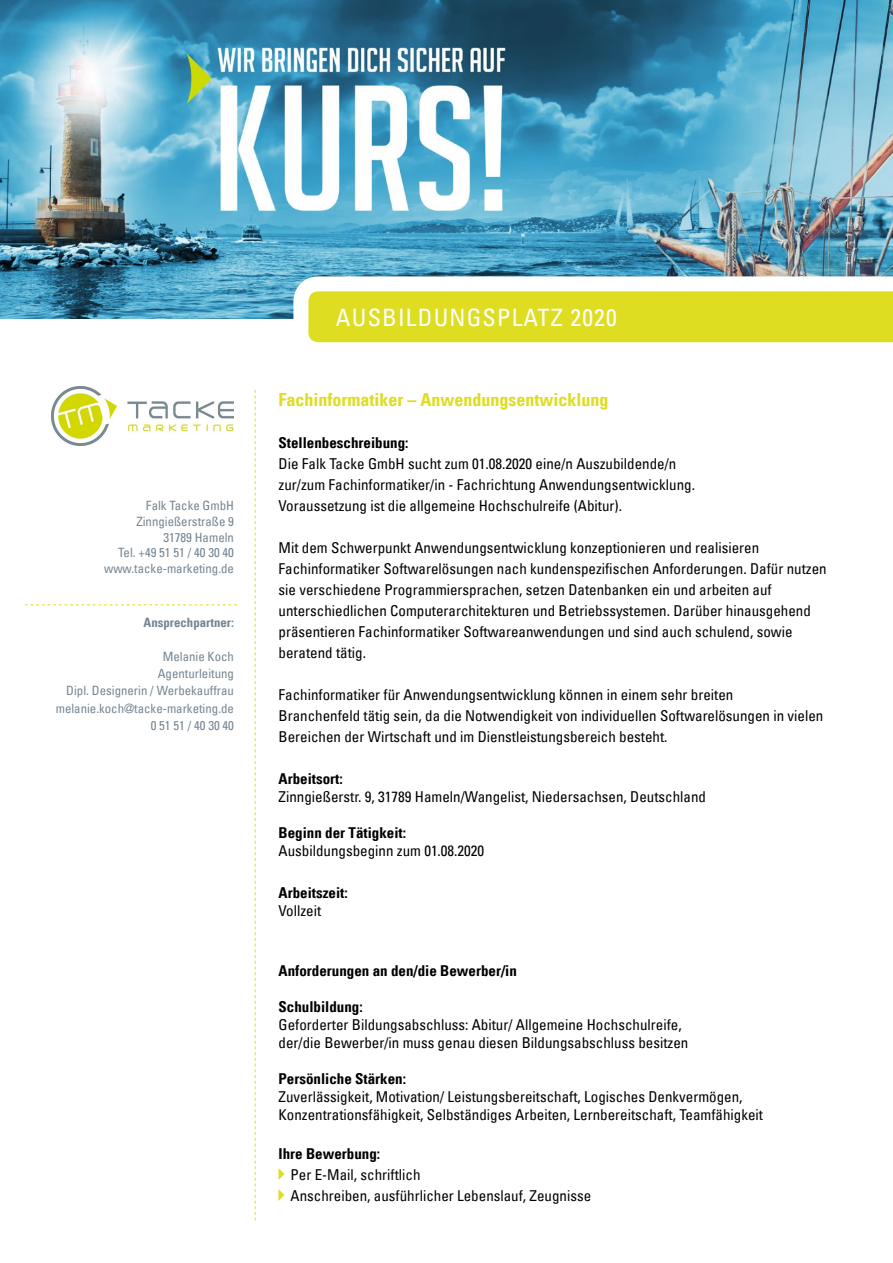
<style>
.page{position:relative;width:893px;height:1263px;background:#fff}
.page>*{position:absolute;margin:0;border:0;box-sizing:border-box;transform-origin:0 0}
.t1{font:condensed 24px "Univers LT";letter-spacing:.05em;color:#fff}
.t2{font:700 condensed 18px "Univers LT";color:#dedd21}
.t3{font:condensed 15px/21px "Univers LT";color:#000}
.t4{font:700 condensed 15px "Univers LT";color:#000}
.t5{font:condensed 12.9px/15.6px "Univers LT";color:#758592;text-align:right}
.t6{font:700 condensed 12.9px "Univers LT";color:#758592}
</style>
<div class="page">
<img style="left:0;top:0;width:893px;height:319px">
<svg style="left:286px;top:269px;width:607px;height:74px"></svg>
<svg style="left:25px;top:604px;width:212px;height:1px"></svg>
<svg style="left:255px;top:390px;width:1px;height:830px"></svg>
<svg style="left:279px;top:1168px;width:5px;height:12px"></svg>
<svg style="left:279px;top:1189px;width:5px;height:12px"></svg>
<img style="left:51px;top:386px;width:183px;height:59px">
<p class="t5" style="left:104px;top:498px;width:131px">Falk Tacke GmbH<br>Zinngießerstraße 9<br>31789 Hameln<br>Tel. +49 51 51 / 40 30 40 www.tacke-marketing.de</p>
<p class="t6" style="left:144px;top:614px;width:92px">Ansprechpartner:</p>
<p class="t5" style="left:56px;top:648px;width:180px;line-height:17.1px">Melanie Koch<br>Agenturleitung<br>Dipl. Designerin / Werbekauffrau melanie.koch@tacke-marketing.de<br>0 51 51 / 40 30 40</p>
<h1 class="t1" style="left:336px;top:302px;width:282px">AUSBILDUNGSPLATZ 2020</h1>
<p class="t2" style="left:279px;top:388px;width:331px">Fachinformatiker – Anwendungsentwicklung</p>
<p class="t4" style="left:279px;top:433px;width:132px">Stellenbeschreibung:</p>
<p class="t3" style="left:279px;top:453px;width:418px">Die Falk Tacke GmbH sucht zum 01.08.2020 eine/n Auszubildende/n zur/zum Fachinformatiker/in - Fachrichtung Anwendungsentwicklung.<br>Voraussetzung ist die allgemeine Hochschulreife (Abitur).</p>
<p class="t3" style="left:279px;top:537px;width:550px">Mit dem Schwerpunkt Anwendungsentwicklung konzeptionieren und realisieren Fachinformatiker Softwarelösungen nach kundenspezifischen Anforderungen. Dafür nutzen sie verschiedene Programmiersprachen, setzen Datenbanken ein und arbeiten auf unterschiedlichen Computerarchitekturen und Betriebssystemen. Darüber hinausgehend präsentieren Fachinformatiker Softwareanwendungen und sind auch schulend, sowie beratend tätig.</p>
<p class="t3" style="left:279px;top:684px;width:546px">Fachinformatiker für Anwendungsentwicklung können in einem sehr breiten<br>Branchenfeld tätig sein, da die Notwendigkeit von individuellen Softwarelösungen in vielen<br>Bereichen der Wirtschaft und im Dienstleistungsbereich besteht.</p>
<p class="t4" style="left:279px;top:769px;width:66px">Arbeitsort:</p>
<p class="t3" style="left:279px;top:786px;width:429px">Zinngießerstr. 9, 31789 Hameln/Wangelist, Niedersachsen, Deutschland</p>
<p class="t4" style="left:279px;top:823px;width:129px">Beginn der Tätigkeit:</p>
<p class="t3" style="left:279px;top:840px;width:207px">Ausbildungsbeginn zum 01.08.2020</p>
<p class="t4" style="left:279px;top:883px;width:71px">Arbeitszeit:</p>
<p class="t3" style="left:279px;top:900px;width:44px">Vollzeit</p>
<p class="t4" style="left:279px;top:961px;width:240px">Anforderungen an den/die Bewerber/in</p>
<p class="t4" style="left:279px;top:997px;width:86px">Schulbildung:</p>
<p class="t3" style="left:279px;top:1015px;width:411px;line-height:18px">Geforderter Bildungsabschluss: Abitur/ Allgemeine Hochschulreife, der/die Bewerber/in muss genau diesen Bildungsabschluss besitzen</p>
<p class="t4" style="left:279px;top:1069px;width:129px">Persönliche Stärken:</p>
<p class="t3" style="left:279px;top:1087px;width:486px;line-height:18px">Zuverlässigkeit, Motivation/ Leistungsbereitschaft, Logisches Denkvermögen,<br>Konzentrationsfähigkeit, Selbständiges Arbeiten, Lernbereitschaft, Teamfähigkeit</p>
<p class="t4" style="left:279px;top:1144px;width:103px">Ihre Bewerbung:</p>
<p class="t3" style="left:291px;top:1164px;width:302px">Per E-Mail, schriftlich<br>Anschreiben, ausführlicher Lebenslauf, Zeugnisse</p>
</div>
